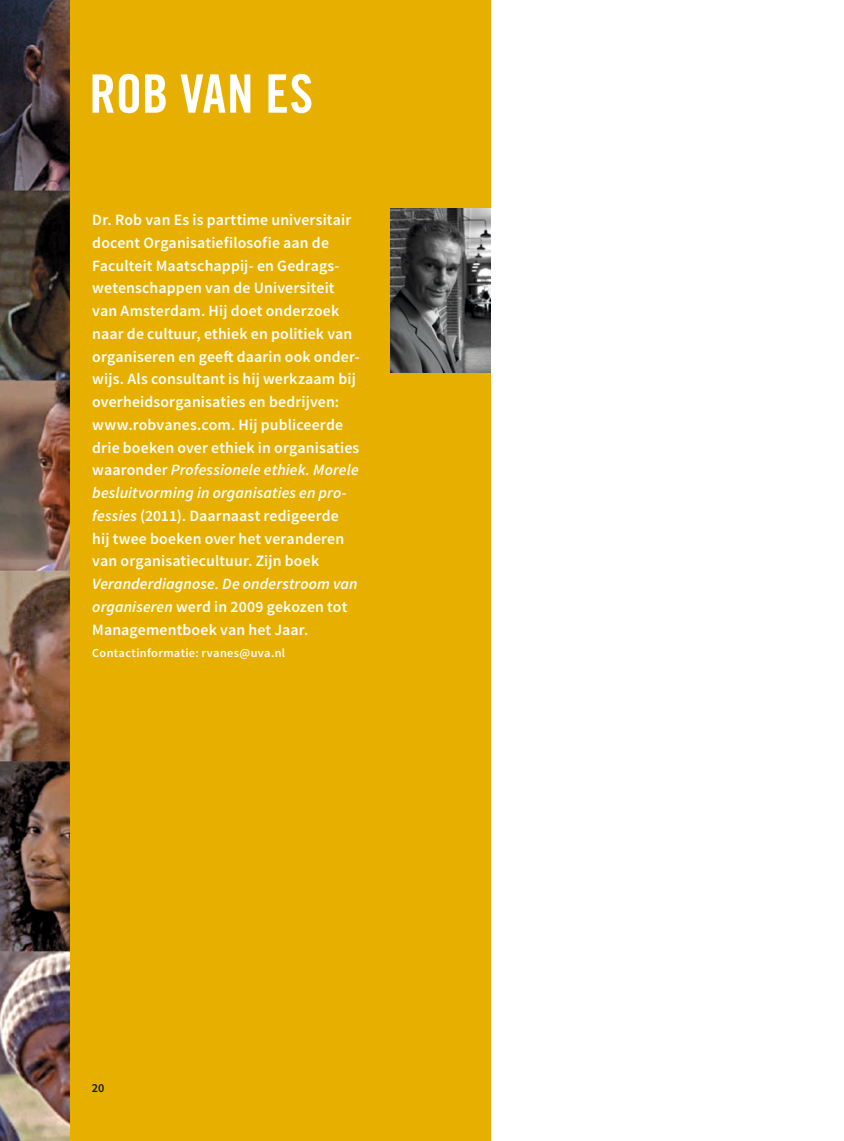
<style>
.page{position:relative;width:844px;height:1141px;background:#fff}
.page>*{position:absolute;margin:0;border:0;box-sizing:border-box;transform-origin:0 0}
.t1{font:700 condensed 53.02px "Trade Gothic No.20";letter-spacing:-.005em;color:#fff}
.t2{font:600 15.75px/22.8px "Source Sans Pro";letter-spacing:.01em;color:#fff}
.t3{font:600 12.25px "Source Sans Pro";letter-spacing:.025em;color:#fff}
.t4{font:600 12.25px "Source Sans Pro";color:#131413}
.s1{font-style:italic}
</style>
<div class="page">
<div style="left:69px;top:0;width:421px;height:1141px;background:#e7b000"></div>
<img style="left:390px;top:208px;width:100px;height:165px">
<img style="left:0;top:0;width:69px;height:1141px">
<h1 class="t1" style="left:89px;top:62px;width:225px">ROB VAN ES</h1>
<p class="t2" style="left:92px;top:209px;width:269px">Dr. Rob van Es is parttime universitair docent Organisatiefilosofie aan de Faculteit Maatschappij- en Gedrags&shy;wetenschappen van de Universiteit van Amsterdam. Hij doet onderzoek naar de cultuur, ethiek en politiek van organiseren en geeft daarin ook onder&shy;wijs. Als consultant is hij werkzaam bij overheidsorganisaties en bedrijven: www.robvanes.com. Hij publiceerde drie boeken over ethiek in organisaties waaronder <span class="s1">Professionele ethiek. Morele besluitvorming in organisaties en pro&shy;fessies</span> (2011). Daarnaast redigeerde hij twee boeken over het veranderen van organisatiecultuur. Zijn boek</p>
<p class="t2" style="left:92px;top:573px;width:267px"><span class="s1">Veranderdiagnose. De onderstroom van organiseren</span> werd in 2009 gekozen tot<br>Managementboek van het Jaar.</p>
<p class="t3" style="left:92px;top:646px;width:194px">Contactinformatie: rvanes@uva.nl</p>
<p class="t4" style="left:92px;top:1080px;width:14px">20</p>
</div>
